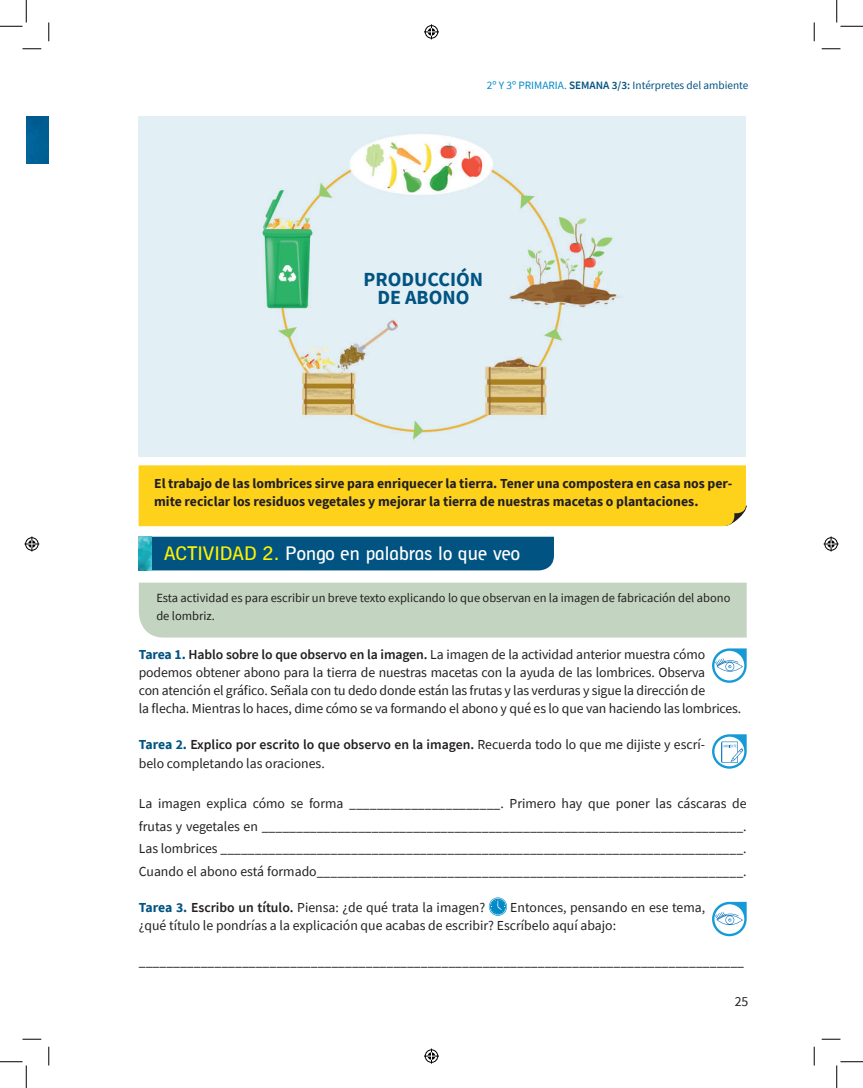
<style>
.page{position:relative;width:863px;height:1088px;background:#fff}
.page>*{position:absolute;margin:0;border:0;box-sizing:border-box;transform-origin:0 0}
.t1{font:700 20px/18.1px "Source Sans Pro";color:#015382;text-align:center}
.t2{font:18.75px "Alergia";color:#fff}
.t3{font:13.75px/18.1px "Source Sans Pro";letter-spacing:-.01em;color:#231f20}
.t4{font:700 13.75px/18.1px "Source Sans Pro";color:#231f20}
.t5{font:12.5px/18.1px "Source Sans Pro";color:#231f20}
.t6{font:11.25px "Source Sans Pro";color:#015382}
.s1{color:#008ac8}
.s2{font-weight:600}
.s3{color:#fff101}
.s4{font-weight:700;color:#015382}
</style>
<div class="page">
<div style="left:139px;top:465px;width:608px;height:61px;background:#fed21b"></div>
<img style="left:26px;top:116px;width:23px;height:48px">
<img style="left:139px;top:116px;width:606px;height:341px">
<div style="left:151px;top:536px;width:403px;height:34px;background:#015382"></div>
<div style="left:139px;top:582px;width:607px;height:55px;background:#c3d5c0"></div>
<img style="left:139px;top:536px;width:12px;height:34px">
<svg style="left:489px;top:897px;width:18px;height:18px"></svg>
<svg style="left:489px;top:898px;width:17px;height:17px"></svg>
<svg style="left:712px;top:648px;width:34px;height:35px"></svg>
<svg style="left:712px;top:734px;width:34px;height:34px"></svg>
<svg style="left:712px;top:901px;width:34px;height:35px"></svg>
<svg style="left:22px;top:48px;width:19px;height:2px"></svg>
<svg style="left:821px;top:48px;width:19px;height:2px"></svg>
<svg style="left:22px;top:1038px;width:19px;height:2px"></svg>
<svg style="left:821px;top:1038px;width:19px;height:2px"></svg>
<svg style="left:48px;top:22px;width:2px;height:19px"></svg>
<svg style="left:48px;top:1046px;width:2px;height:19px"></svg>
<svg style="left:813px;top:22px;width:2px;height:19px"></svg>
<svg style="left:813px;top:1046px;width:2px;height:19px"></svg>
<svg style="left:0;top:0;width:27px;height:27px"></svg>
<svg style="left:0;top:1061px;width:27px;height:27px"></svg>
<svg style="left:836px;top:0;width:26px;height:27px"></svg>
<svg style="left:836px;top:1061px;width:26px;height:27px"></svg>
<svg style="left:424px;top:24px;width:15px;height:15px"></svg>
<svg style="left:424px;top:1048px;width:15px;height:15px"></svg>
<svg style="left:24px;top:536px;width:15px;height:15px"></svg>
<svg style="left:823px;top:536px;width:15px;height:15px"></svg>
<p class="t6" style="left:487px;top:78px;width:263px"><span class="s1">2º Y 3º PRIMARIA.</span> <span class="s2">SEMANA 3/3:</span> Intérpretes del ambiente</p>
<h1 class="t1" style="left:363px;top:270px;width:121px">PRODUCCIÓN<br>DE ABONO</h1>
<p class="t4" style="left:154px;top:474px;width:579px">El trabajo de las lombrices sirve para enriquecer la tierra. Tener una compostera en casa nos per&shy;mite reciclar los residuos vegetales y mejorar la tierra de nuestras macetas o plantaciones.</p>
<h2 class="t2" style="left:164px;top:542px;width:358px"><span class="s3">ACTIVIDAD 2.</span> Pongo en palabras lo que veo</h2>
<p class="t5" style="left:156px;top:588px;width:575px">Esta actividad es para escribir un breve texto explicando lo que observan en la imagen de fabricación del abono de lombriz.</p>
<p class="t3" style="left:139px;top:645px;width:604px"><span class="s4">Tarea 1.</span> <span class="s2">Hablo sobre lo que observo en la imagen.</span> La imagen de la actividad anterior muestra cómo podemos obtener abono para la tierra de nuestras macetas con la ayuda de las lombrices. Observa<br>con atención el gráfico. Señala con tu dedo donde están las frutas y las verduras y sigue la dirección de<br>la flecha. Mientras lo haces, dime cómo se va formando el abono y qué es lo que van haciendo las lombrices.</p>
<p class="t3" style="left:139px;top:735px;width:568px"><span class="s4">Tarea 2.</span> <span class="s2">Explico por escrito lo que observo en la imagen.</span> Recuerda todo lo que me dijiste y escrí&shy;belo completando las oraciones.</p>
<p class="t3" style="left:139px;top:792px;width:609px;line-height:22.5px;text-align:justify">La imagen explica cómo se forma ______________________. Primero hay que poner las cáscaras de frutas y vegetales en ______________________________________________________________________.<br>Las lombrices ____________________________________________________________________________.<br>Cuando el abono está formado______________________________________________________________.</p>
<p class="t3" style="left:139px;top:898px;width:348px"><span class="s4">Tarea 3.</span> <span class="s2">Escribo un título.</span> Piensa: ¿de qué trata la imagen?</p>
<p class="t3" style="left:139px;top:898px;width:568px;text-indent:371px">Entonces, pensando en ese tema, ¿qué título le pondrías a la explicación que acabas de escribir? Escríbelo aquí abajo:</p>
<p class="t3" style="left:139px;top:952px;width:606px">________________________________________________________________________________________</p>
<p class="t3" style="left:734px;top:992px;width:15px">25</p>
</div>
